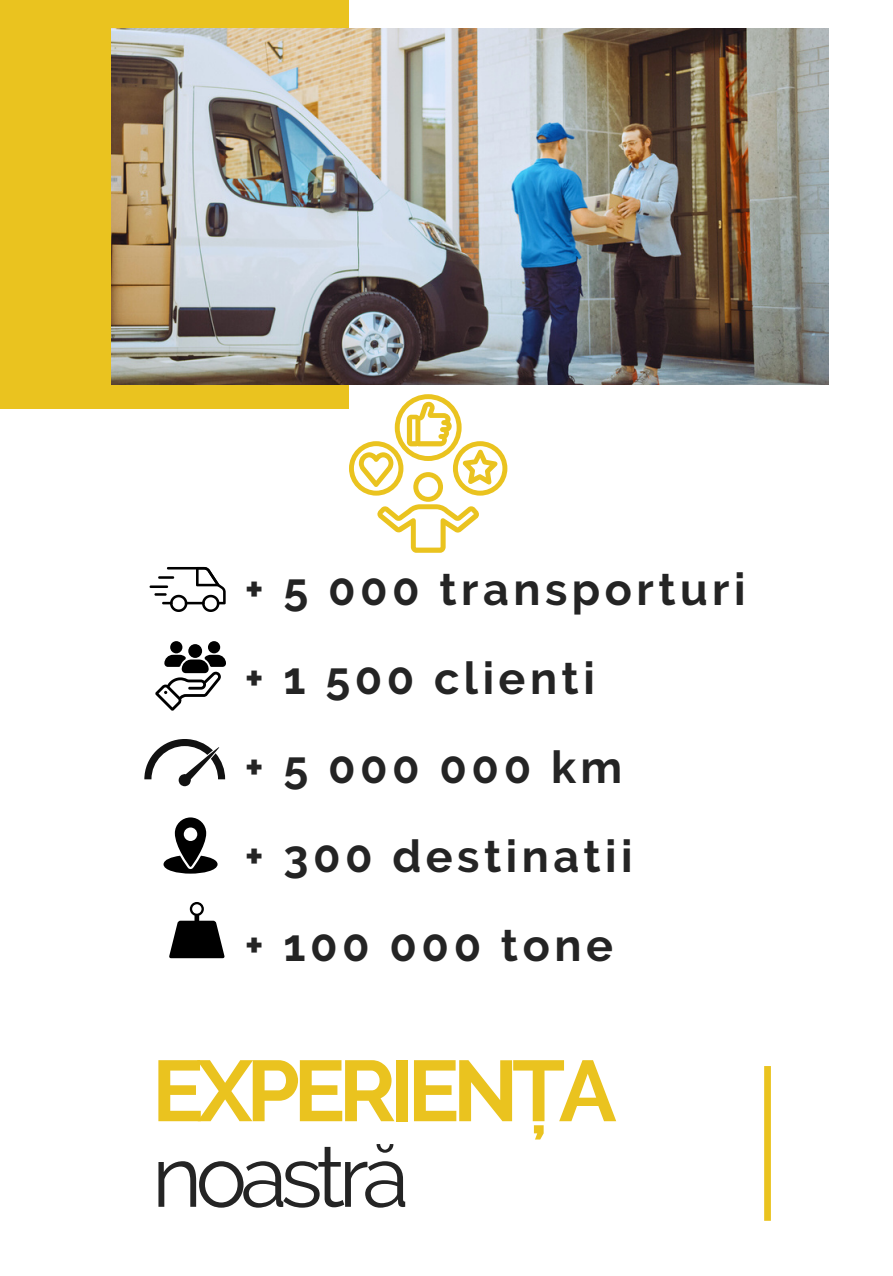
<style>
.page{position:relative;width:893px;height:1276px;background:#fff}
.page>*{position:absolute;margin:0;border:0;box-sizing:border-box;transform-origin:0 0}
.t1{font:700 85.95px "Raleway";letter-spacing:-.075em;color:#eac31f}
.t2{font:85.95px "Raleway";letter-spacing:-.075em;color:#242424}
.t3{font:700 44.85px "Raleway";letter-spacing:.1em;color:#242424}
</style>
<div class="page">
<div style="left:0;top:0;width:349px;height:409px;background:#eac31f"></div>
<img style="left:111px;top:29px;width:717px;height:355px">
<div style="left:764px;top:1066px;width:6px;height:155px;background:#eac31f"></div>
<svg style="left:349px;top:394px;width:158px;height:159px"></svg>
<svg style="left:149px;top:567px;width:77px;height:45px"></svg>
<div style="left:208px;top:641px;width:12px;height:12px;background:#000;border-radius:50%"></div>
<div style="left:170px;top:641px;width:12px;height:12px;background:#000;border-radius:50%"></div>
<svg style="left:155px;top:655px;width:71px;height:56px"></svg>
<div style="left:188px;top:644px;width:14px;height:14px;background:#000;border-radius:50%"></div>
<svg style="left:163px;top:817px;width:54px;height:56px"></svg>
<svg style="left:144px;top:739px;width:81px;height:47px"></svg>
<svg style="left:169px;top:902px;width:56px;height:56px"></svg>
<p class="t3" style="left:245px;top:563px;width:502px">+ 5 000 transporturi</p>
<p class="t3" style="left:245px;top:652px;width:351px">+ 1 500 clienti</p>
<p class="t3" style="left:245px;top:741px;width:379px">+ 5 000 000 km</p>
<p class="t3" style="left:245px;top:830px;width:389px">+ 300 destinatii</p>
<p class="t3" style="left:245px;top:918px;width:369px">+ 100 000 tone</p>
<p class="t1" style="left:152px;top:1040px;width:466px">EXPERIENȚA</p>
<p class="t2" style="left:152px;top:1126px;width:259px">noastră</p>
</div>
